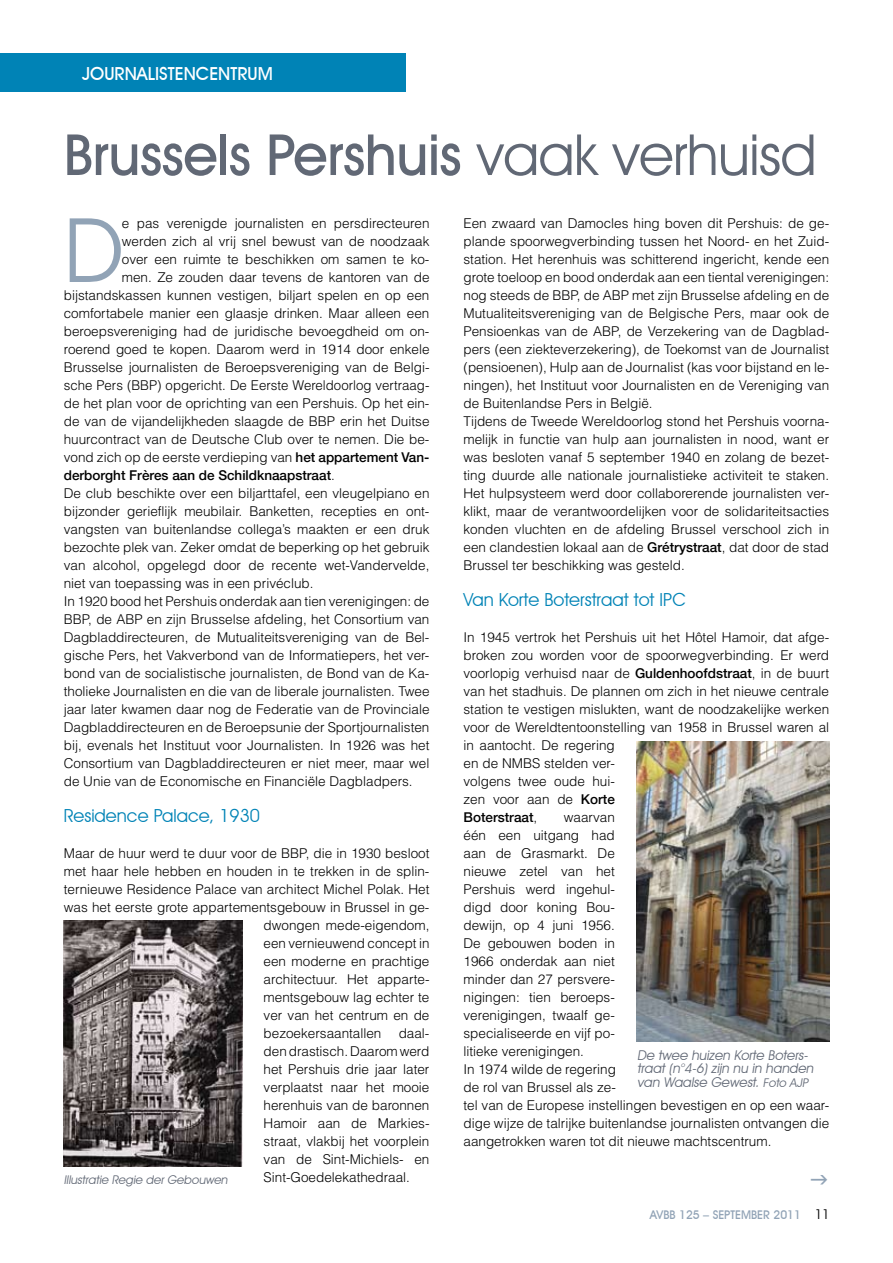
<style>
.page{position:relative;width:893px;height:1263px;background:#fff}
.page>*{position:absolute;margin:0;border:0;box-sizing:border-box;transform-origin:0 0}
.t1{font:89.4px "Avant Garde IT Cby BT";color:#91a3b6}
.t2{font:500 57px "Avant Garde IT Cby BT";letter-spacing:-.01em;color:#616875}
.t3{font:18px "Avant Garde IT Cby BT";color:#0083b6}
.t4{font:500 18px "Avant Garde IT Cby BT";color:#fff}
.t5{font:300 13.5px/18px "Helvetica LT Std";color:#000}
.t6{font:italic 13.5px/13.5px "Avant Garde IT Cby BT";color:#616875}
.t7{font:500 13.5px "Helvetica Neue LT";color:#000}
.t8{font:italic 12px "Avant Garde IT Cby BT";color:#616875}
.t9{font:500 12px "Avant Garde IT Cby BT";color:#91a3b6}
.s1{font-weight:400}
.s2{font-family:"Helvetica Neue LT";font-weight:500}
.s3{font-family:"Helvetica LT Std";font-weight:300}
.s4{font-size:12px}
.s5{font-weight:400;font-size:13.5px;color:#000}
</style>
<div class="page">
<div style="left:0;top:53px;width:405px;height:38px;background:#0083b6"></div>
<img style="left:64px;top:921px;width:178px;height:245px">
<img style="left:636px;top:741px;width:193px;height:300px">
<h3 class="t4" style="left:82px;top:63px;width:192px">JOURNALISTENCENTRUM</h3>
<h2 class="t2" style="left:64px;top:120px;width:754px">BRUSSELS PERSHUIS <span class="s1">vaak verhuisd</span></h2>
<p class="t5" style="left:64px;top:214px;width:367px;text-align:right">e pas verenigde journalisten en persdirecteuren<br>werden zich al vrij snel bewust van de noodzaak<br>over een ruimte te beschikken om samen te ko-<br>men. Ze zouden daar tevens de kantoren van de bijstandskassen kunnen vestigen, biljart spelen en op een comfortabele manier een glaasje drinken. Maar alleen een beroepsvereniging had de juridische bevoegdheid om on&shy;roerend goed te kopen. Daarom werd in 1914 door enkele Brusselse journalisten de Beroepsvereniging van de Belgi&shy;sche Pers (BBP) opgericht. De Eerste Wereldoorlog vertraag&shy;de het plan voor de oprichting van een Pershuis. Op het ein&shy;de van de vijandelijkheden slaagde de BBP erin het Duitse huurcontract van de Deutsche Club over te nemen. Die be&shy;vond zich op de eerste verdieping van <span class="s2">het appartement Van-</span></p>
<p class="t7" style="left:64px;top:467px;width:273px">derborght Frères aan de Schildknaapstraat<span class="s3">.</span></p>
<p class="t5" style="left:64px;top:484px;width:367px">De club beschikte over een biljarttafel, een vleugelpiano en bijzonder gerieflijk meubilair. Banketten, recepties en ont&shy;vangsten van buitenlandse collega’s maakten er een druk bezochte plek van. Zeker omdat de beperking op het gebruik van alcohol, opgelegd door de recente wet-Vandervelde, niet van toepassing was in een privéclub.<br>In 1920 bood het Pershuis onderdak aan tien verenigingen: de BBP, de ABP en zijn Brusselse afdeling, het Consortium van Dagbladdirecteuren, de Mutualiteitsvereniging van de Bel&shy;gische Pers, het Vakverbond van de Informatiepers, het ver&shy;bond van de socialistische journalisten, de Bond van de Ka&shy;tholieke Journalisten en die van de liberale journalisten. Twee jaar later kwamen daar nog de Federatie van de Provinciale Dagbladdirecteuren en de Beroepsunie der Sportjournalisten bij, evenals het Instituut voor Journalisten. In 1926 was het Consortium van Dagbladdirecteuren er niet meer, maar wel de Unie van de Economische en Financiële Dagbladpers.</p>
<h3 class="t3" style="left:64px;top:805px;width:198px">Residence Palace, 1930</h3>
<p class="t5" style="left:64px;top:844px;width:367px">Maar de huur werd te duur voor de BBP, die in 1930 besloot</p>
<p class="t5" style="left:64px;top:862px;width:367px">met haar hele hebben en houden in te trekken in de splin-</p>
<p class="t5" style="left:64px;top:880px;width:367px">ternieuwe Residence Palace van architect Michel Polak. Het</p>
<p class="t5" style="left:64px;top:898px;width:367px">was het eerste grote appartementsgebouw in Brussel in ge-</p>
<p class="t5" style="left:264px;top:916px;width:167px">dwongen mede-eigendom,</p>
<p class="t5" style="left:264px;top:934px;width:167px">een vernieuwend concept in</p>
<p class="t5" style="left:264px;top:952px;width:167px">een moderne en prachtige</p>
<p class="t5" style="left:264px;top:970px;width:167px">architectuur. Het apparte-</p>
<p class="t5" style="left:264px;top:988px;width:167px">mentsgebouw lag echter te</p>
<p class="t5" style="left:264px;top:1006px;width:167px">ver van het centrum en de</p>
<p class="t5" style="left:264px;top:1024px;width:119px">bezoekersaantallen</p>
<h1 class="t1" style="left:64px;top:196px;width:61px">D</h1>
<p class="t5" style="left:264px;top:1024px;width:167px;text-align:justify;text-indent:135px">daal&shy;den drastisch. Daarom werd het Pershuis drie jaar later verplaatst naar het mooie herenhuis van de baronnen Hamoir aan de Markies&shy;straat, vlakbij het voorplein van de Sint-Michiels- en Sint-Goedelekathedraal.</p>
<p class="t8" style="left:64px;top:1172px;width:168px">Illustratie Regie der Gebouwen</p>
<p class="t5" style="left:463px;top:214px;width:367px">Een zwaard van Damocles hing boven dit Pershuis: de ge&shy;plande spoorwegverbinding tussen het Noord- en het Zuid&shy;station. Het herenhuis was schitterend ingericht, kende een grote toeloop en bood onderdak aan een tiental verenigingen: nog steeds de BBP, de ABP met zijn Brusselse afdeling en de Mutualiteitsvereniging van de Belgische Pers, maar ook de Pensioenkas van de ABP, de Verzekering van de Dagblad&shy;pers (een ziekteverzekering), de Toekomst van de Journalist (pensioenen), Hulp aan de Journalist (kas voor bijstand en le&shy;ningen), het Instituut voor Journalisten en de Vereniging van de Buitenlandse Pers in België.<br>Tijdens de Tweede Wereldoorlog stond het Pershuis voorna&shy;melijk in functie van hulp aan journalisten in nood, want er was besloten vanaf 5 september 1940 en zolang de bezet&shy;ting duurde alle nationale journalistieke activiteit te staken.<br>Het hulpsysteem werd door collaborerende journalisten ver&shy;klikt, maar de verantwoordelijken voor de solidariteitsacties konden vluchten en de afdeling Brussel verschool zich in een clandestien lokaal aan de <span class="s2">Grétrystraat</span>, dat door de stad Brussel ter beschikking was gesteld.</p>
<h3 class="t3" style="left:463px;top:589px;width:224px">Van Korte Boterstraat tot IPC</h3>
<p class="t5" style="left:463px;top:628px;width:367px">In 1945 vertrok het Pershuis uit het Hôtel Hamoir, dat afge&shy;broken zou worden voor de spoorwegverbinding. Er werd voorlopig verhuisd naar de <span class="s2">Guldenhoofdstraat</span>, in de buurt van het stadhuis. De plannen om zich in het nieuwe centrale station te vestigen mislukten, want de noodzakelijke werken voor de Wereldtentoonstelling van 1958 in Brussel waren al in aantocht. De regering<br>en de NMBS stelden ver-<br>volgens twee oude hui-<br>zen voor aan de <span class="s2">Korte</span></p>
<p class="t7" style="left:463px;top:809px;width:75px">Boterstraat<span class="s3">,</span></p>
<p class="t5" style="left:463px;top:808px;width:367px;text-indent:100px">waarvan<br>één een uitgang had<br>aan de Grasmarkt. De<br>nieuwe zetel van het<br>Pershuis werd ingehul-<br>digd door koning Bou-<br>dewijn, op 4 juni 1956.<br>De gebouwen boden in<br>1966 onderdak aan niet<br>minder dan 27 persvere-<br>nigingen: tien beroeps-<br>verenigingen, twaalf ge-<br>specialiseerde en vijf po-<br>litieke verenigingen.<br>In 1974 wilde de regering<br>de rol van Brussel als ze-<br>tel van de Europese instellingen bevestigen en op een waar&shy;dige wijze de talrijke buitenlandse journalisten ontvangen die aangetrokken waren tot dit nieuwe machtscentrum.</p>
<p class="t6" style="left:637px;top:1048px;width:180px">De twee huizen Korte Boters&shy;traat (n°4-6) zijn nu in handen van Waalse Gewest. <span class="s4">Foto AJP</span></p>
<p class="t9" style="left:650px;top:1208px;width:182px">AVBB 125 – SEPTEMBER 2011 <span class="s5">11</span></p>
</div>
